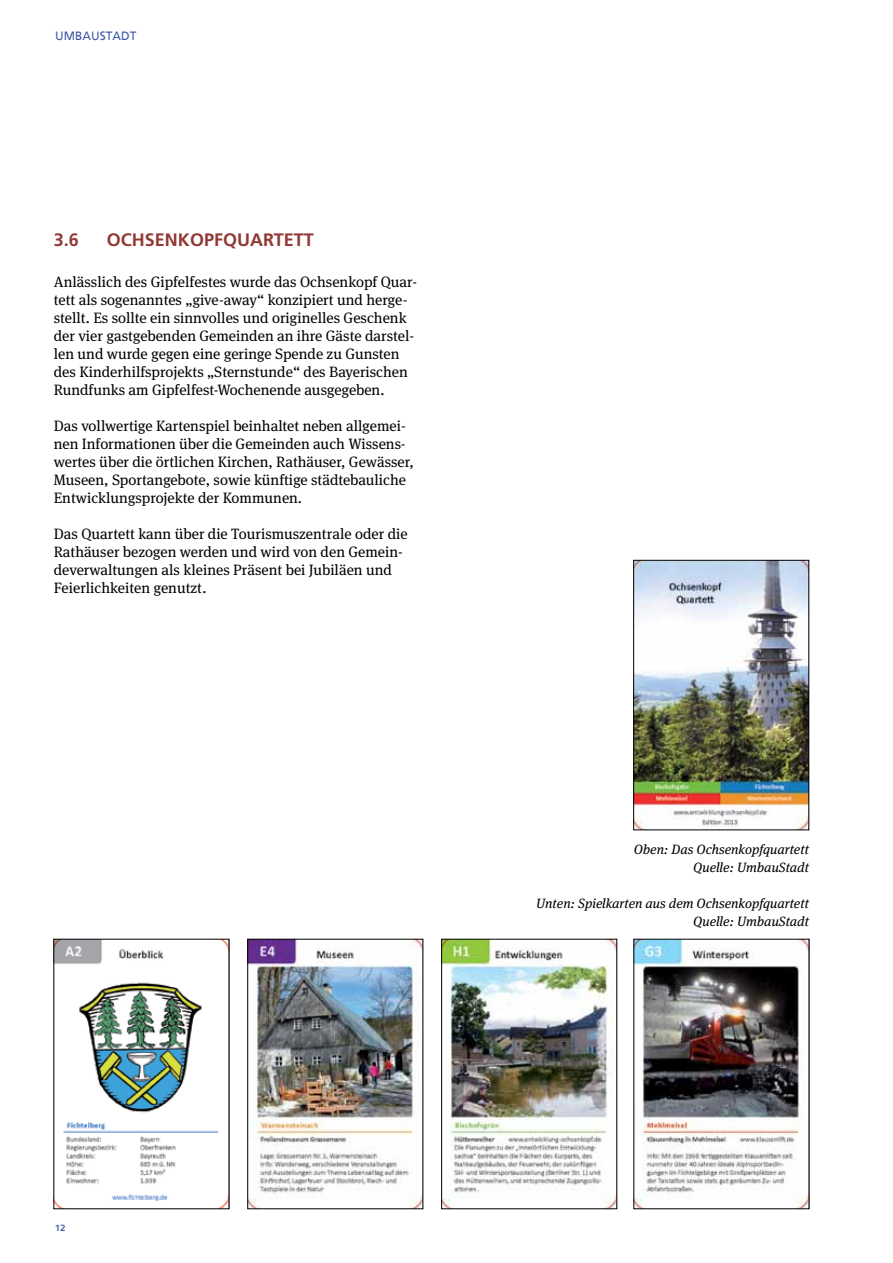
<style>
.page{position:relative;width:893px;height:1263px;background:#fff}
.page>*{position:absolute;margin:0;border:0;box-sizing:border-box;transform-origin:0 0}
.t1{font:700 18px "Frutiger";color:#913935}
.t2{font:15px/18px "Meta Serif Pro";color:#000}
.t3{font:italic 13.5px/18px "Meta Serif Pro";color:#000;text-align:right}
.t4{font:12px "Frutiger Linotype";color:#3a57a7}
</style>
<div class="page">
<img style="left:56px;top:941px;width:171px;height:266px">
<img style="left:250px;top:941px;width:171px;height:266px">
<img style="left:443px;top:941px;width:172px;height:266px">
<div style="left:441px;top:939px;width:176px;height:270px;border:1px solid #000"></div>
<img style="left:636px;top:941px;width:171px;height:266px">
<img style="left:635px;top:562px;width:172px;height:266px">
<div style="left:633px;top:560px;width:176px;height:270px;border:1px solid #000"></div>
<p class="t4" style="left:55px;top:28px;width:83px">UMBAU STADT</p>
<p class="t1" style="left:54px;top:229px;width:261px">3.6 OCHSE NKOPFQUARTETT</p>
<p class="t2" style="left:54px;top:272px;width:365px">Anlässlich des Gipfelfestes wurde das Ochsenkopf Quar&shy;tett als sogenanntes „give-away“ konzipiert und herge&shy;stellt. Es sollte ein sinnvolles und originelles Geschenk der vier gastgebenden Gemeinden an ihre Gäste darstel&shy;len und wurde gegen eine geringe Spende zu Gunsten des Kinderhilfsprojekts „Sternstunde“ des Bayerischen Rundfunks am Gipfelfest-Wochenende ausgegeben.</p>
<p class="t2" style="left:54px;top:416px;width:362px">Das vollwertige Kartenspiel beinhaltet neben allgemei&shy;nen Informationen über die Gemeinden auch Wissens&shy;wertes über die örtlichen Kirchen, Rathäuser, Gewässer, Museen, Sportangebote, sowie künftige städtebauliche Entwicklungsprojekte der Kommunen.</p>
<p class="t2" style="left:54px;top:524px;width:355px">Das Quartett kann über die Tourismuszentrale oder die Rathäuser bezogen werden und wird von den Gemein&shy;deverwaltungen als kleines Präsent bei Jubiläen und Feierlichkeiten genutzt.</p>
<p class="t4" style="left:55px;top:1219px;width:12px">12</p>
<p class="t3" style="left:634px;top:840px;width:177px">Oben: Das Ochsenkopfquartett<br>Quelle: UmbauStadt</p>
<p class="t3" style="left:536px;top:894px;width:274px">Unten: Spielkarten aus dem Ochsenkopfquartett<br>Quelle: UmbauStadt</p>
</div>
